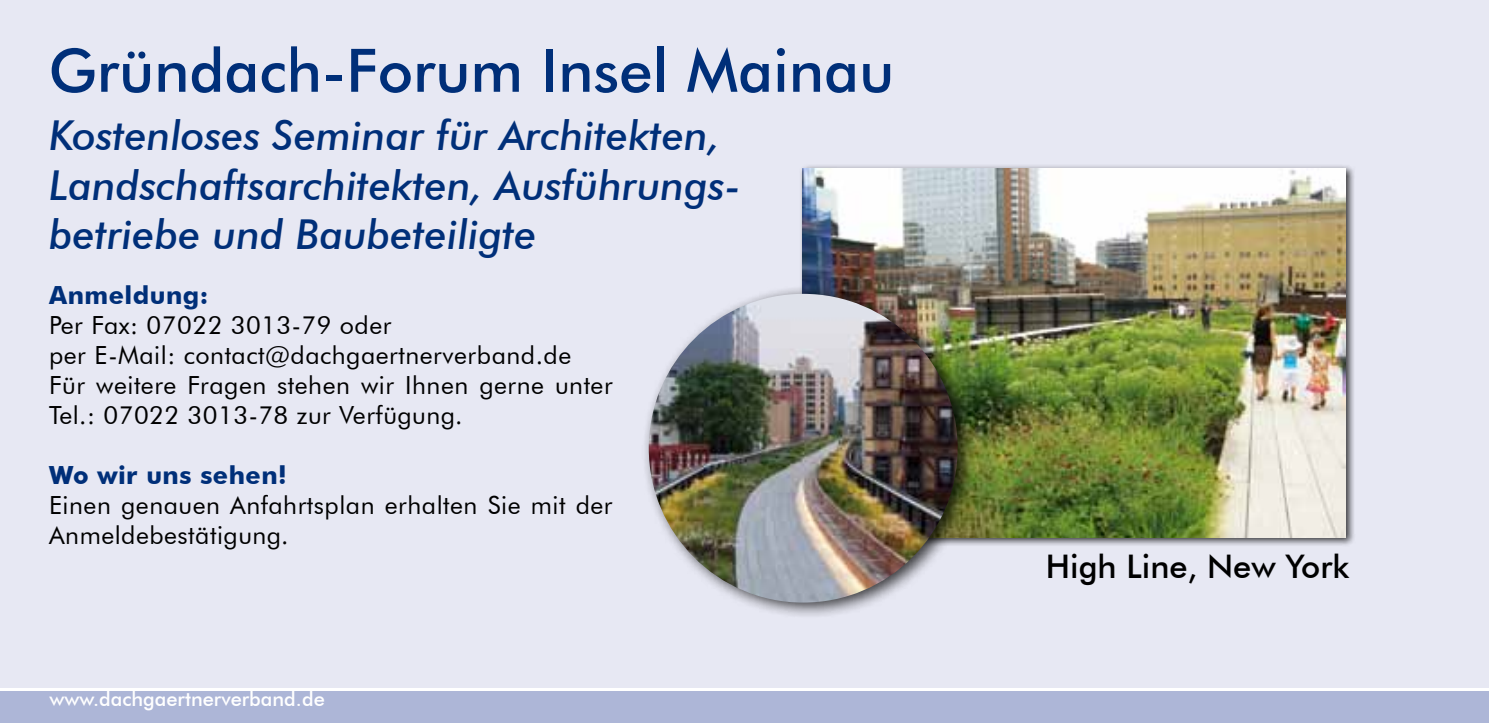
<style>
.page{position:relative;width:1489px;height:723px;background:#fff}
.page>*{position:absolute;margin:0;border:0;box-sizing:border-box;transform-origin:0 0}
.t1{font:500 60px "Futura BT";color:#002f79}
.t2{font:italic 500 41.25px/49.5px "Futura BT";color:#002f79}
.t3{font:500 32.5px "Futura BT";color:#000}
.t4{font:25px/30px "Futura BT";letter-spacing:.02em;color:#000}
.t5{font:700 25px "Futura BT";letter-spacing:.02em;color:#002f79}
.t6{font:500 20px "Futura BT";color:#fff}
</style>
<div class="page">
<div style="left:0;top:0;width:1488px;height:688px;background:#e7e8f3"></div>
<div style="left:0;top:691px;width:1488px;height:32px;background:#adb6d7"></div>
<div style="left:799px;top:164px;width:556px;height:383px;background:#000;opacity:.75"></div>
<img style="left:802px;top:168px;width:543px;height:370px">
<div style="left:641px;top:284px;width:335px;height:335px;background:#000;opacity:.75"></div>
<img style="left:648px;top:294px;width:309px;height:308px;border-radius:154px">
<h1 class="t1" style="left:49px;top:34px;width:847px">Gründach-Forum Insel Mainau</h1>
<h2 class="t2" style="left:49px;top:110px;width:693px">Kostenloses Seminar für Architekten,<br>Landschaftsarchitekten, Ausführungs&shy;betriebe und Baubeteiligte</h2>
<p class="t5" style="left:49px;top:280px;width:161px">Anmeldung:</p>
<p class="t4" style="left:49px;top:310px;width:565px">Per Fax: 07022 3013-79 oder<br>per E-Mail: contact@dachgaertnerverband.de Für weitere Fragen stehen wir Ihnen gerne unter Tel.: 07022 3013-78 zur Verfügung.</p>
<p class="t5" style="left:49px;top:460px;width:239px">Wo wir uns sehen!</p>
<p class="t4" style="left:49px;top:490px;width:565px">Einen genauen Anfahrtsplan erhalten Sie mit der<br>Anmeldebestätigung.</p>
<p class="t6" style="left:49px;top:687px;width:277px">www.dachgaertnerverband.de</p>
<h3 class="t3" style="left:1045px;top:546px;width:305px">High Line, New York</h3>
</div>
